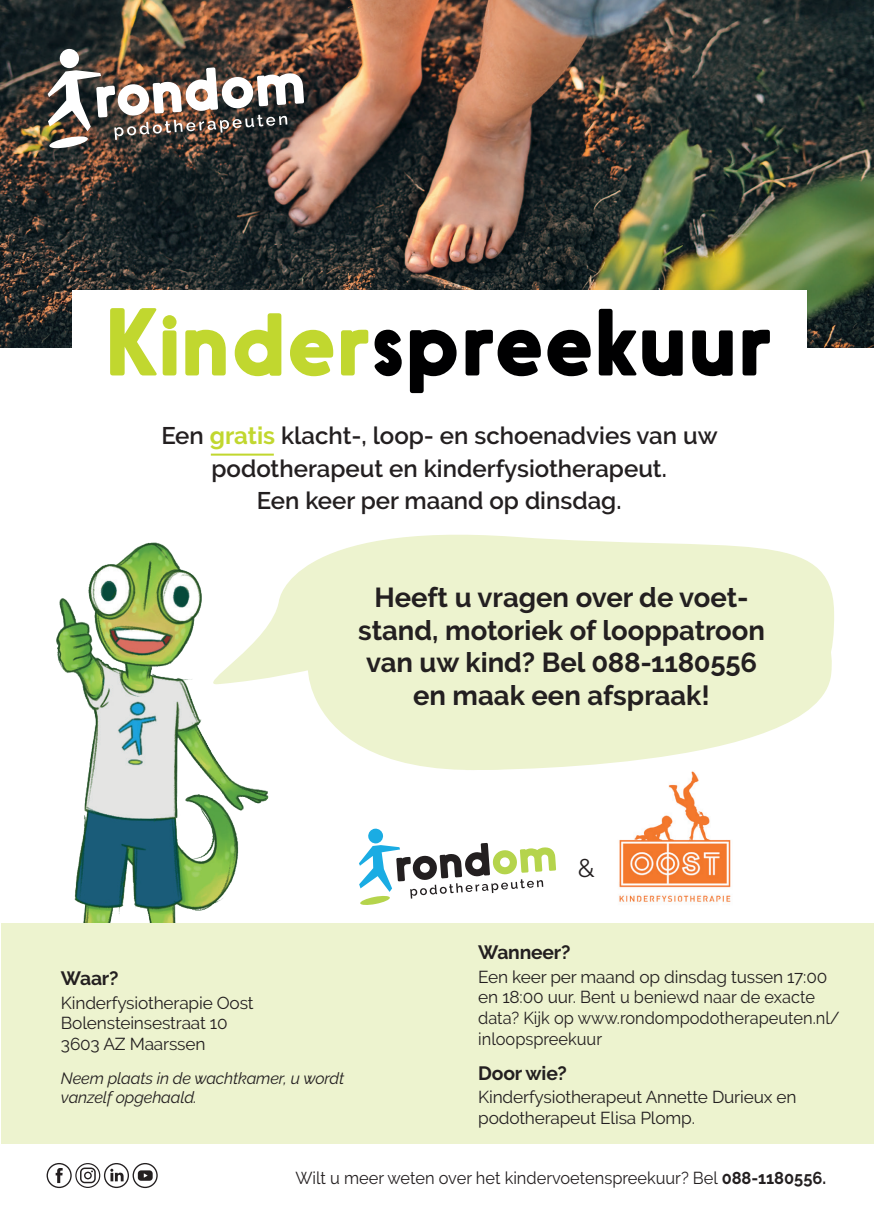
<style>
.page{position:relative;width:874px;height:1225px;background:#fff}
.page>*{position:absolute;margin:0;border:0;box-sizing:border-box;transform-origin:0 0}
.t1{font:90px "Nanami Rounded Bld";letter-spacing:.02em;color:#000001}
.t2{font:700 27.4px/32.8px "Raleway";color:#231f20;text-align:center}
.t3{font:25.4px "Raleway";color:#231f20}
.t4{font:600 24px/32.4px "Raleway";color:#231f20;text-align:center}
.t5{font:700 19.2px "Raleway";letter-spacing:-.01em;color:#231f20}
.t6{font:17.2px/20.6px "Raleway";letter-spacing:-.01em;color:#231f20}
.t7{font:17.2px "Raleway";letter-spacing:-.01em;color:#231f20;scale:.95 1}
.t8{font:italic 16.2px/18.2px "Raleway";letter-spacing:-.01em;color:#231f20}
.s1{color:#c1d72f}
.s2{font-weight:700;color:#c1d72f}
.s3{font-weight:700}
</style>
<div class="page">
<img style="left:0;top:0;width:873px;height:347px">
<div style="left:72px;top:290px;width:733px;height:71px;background:#fff"></div>
<img style="left:1px;top:542px;width:306px;height:382px">
<svg style="left:193px;top:534px;width:630px;height:210px;fill:#edf3cf"></svg>
<svg style="left:307px;top:627px;width:158px;height:214px;fill:#edf3cf"></svg>
<svg style="left:465px;top:574px;width:369px;height:196px;background:#eef4d3"></svg>
<hr style="left:211px;top:453px;width:63px;height:2px;background:#c1d72f">
<svg style="left:367px;top:828px;width:16px;height:15px"></svg>
<svg style="left:359px;top:843px;width:196px;height:62px"></svg>
<div style="left:59px;top:49px;width:20px;height:20px;background:#fff;border-radius:50%"></div>
<img style="left:48px;top:67px;width:256px;height:81px">
<img style="left:619px;top:771px;width:112px;height:131px">
<div style="left:1px;top:924px;width:872px;height:220px;background:#edf3cf"></div>
<svg style="left:47px;top:1163px;width:111px;height:25px"></svg>
<h1 class="t1" style="left:106px;top:288px;width:668px"><span class="s1">Kinder</span>spreekuur</h1>
<h3 class="t4" style="left:161px;top:419px;width:557px">Een <span class="s2">gratis</span> klacht-, loop- en schoenadvies van uw podotherapeut en kinderfysiotherapeut.<br>Een keer per maand op dinsdag.</h3>
<h2 class="t2" style="left:358px;top:581px;width:408px">Heeft u vragen over de voet&shy;stand, motoriek of looppatroon van uw kind? Bel 088-1180556 en maak een afspraak!</h2>
<p class="t5" style="left:61px;top:967px;width:59px">Waar?</p>
<p class="t6" style="left:61px;top:992px;width:194px">Kinderfysiotherapie Oost<br>Bolensteinsestraat 10<br>3603 AZ Maarssen</p>
<p class="t8" style="left:61px;top:1069px;width:285px">Neem plaats in de wachtkamer, u wordt vanzelf opgehaald.</p>
<h3 class="t3" style="left:577px;top:853px;width:18px">&amp;</h3>
<p class="t5" style="left:478px;top:941px;width:94px">Wanneer?</p>
<p class="t6" style="left:478px;top:966px;width:363px">Een keer per maand op dinsdag tussen 17:00 en 18:00 uur. Bent u beniewd naar de exacte data? Kijk op www.rondompodotherapeuten.nl/ inloopspreekuur</p>
<p class="t5" style="left:478px;top:1061px;width:90px">Door wie?</p>
<p class="t6" style="left:478px;top:1087px;width:320px">Kinderfysiotherapeut Annette Durieux en podotherapeut Elisa Plomp.</p>
<p class="t7" style="left:295px;top:1167px;width:560px">Wilt u meer weten over het kindervoetenspreekuur? Bel <span class="s3">088-1180556.</span></p>
</div>
